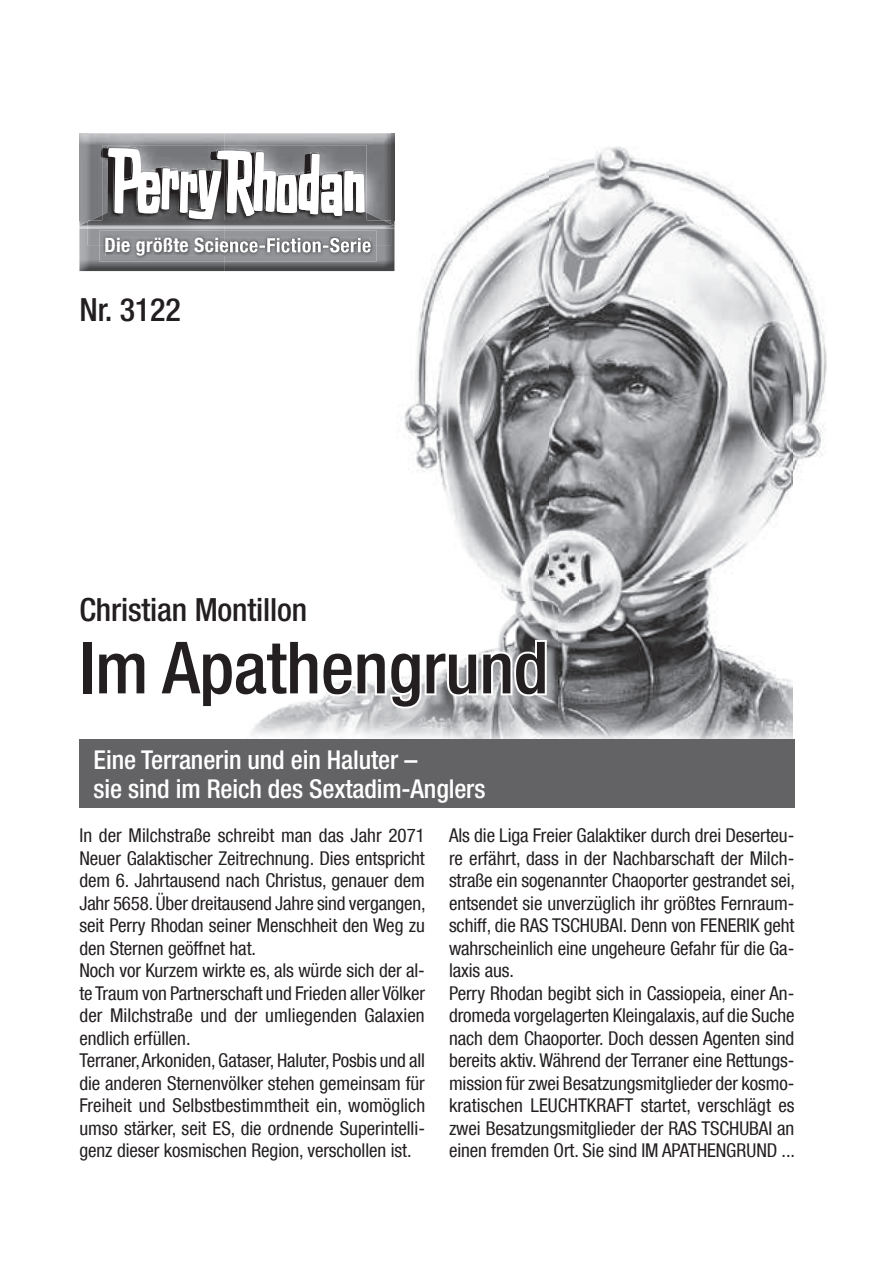
<style>
.page{position:relative;width:874px;height:1265px;background:#fff}
.page>*{position:absolute;margin:0;border:0;box-sizing:border-box;transform-origin:0 0}
.t1{font:500 condensed 72px "Helvetica Neue LT Com";letter-spacing:-.005em;color:#231f20}
.t2{font:500 condensed 32px "Helvetica Neue LT Com";letter-spacing:-.005em;color:#231f20}
.t3{font:500 condensed 26px/29px "Helvetica Neue LT Com";letter-spacing:-.005em;color:#fff}
.t4{font:condensed 19px/22.4px "Helvetica Neue LT Com";letter-spacing:-.005em;color:#231f20}
</style>
<div class="page">
<img style="left:79px;top:228px;width:145px;height:43px">
<img style="left:100px;top:245px;width:124px;height:16px">
<img style="left:105px;top:245px;width:119px;height:11px">
<img style="left:87px;top:225px;width:137px;height:20px">
<svg style="left:79px;top:215px;width:23px;height:13px"></svg>
<img style="left:87px;top:220px;width:15px;height:5px">
<svg style="left:100px;top:148px;width:2px;height:10px"></svg>
<img style="left:102px;top:145px;width:119px;height:3px">
<img style="left:107px;top:146px;width:48px;height:2px">
<img style="left:102px;top:148px;width:122px;height:77px">
<svg style="left:108px;top:148px;width:116px;height:72px"></svg>
<img style="left:224px;top:133px;width:355px;height:490px">
<img style="left:579px;top:576px;width:213px;height:163px">
<img style="left:509px;top:623px;width:71px;height:116px">
<img style="left:251px;top:721px;width:258px;height:18px">
<img style="left:224px;top:256px;width:146px;height:1px">
<img style="left:224px;top:241px;width:33px;height:4px">
<svg style="left:267px;top:238px;width:33px;height:7px"></svg>
<img style="left:302px;top:241px;width:18px;height:4px">
<svg style="left:330px;top:238px;width:9px;height:7px"></svg>
<img style="left:341px;top:241px;width:15px;height:4px">
<svg style="left:358px;top:238px;width:12px;height:7px"></svg>
<svg style="left:391px;top:220px;width:3px;height:8px"></svg>
<img style="left:366px;top:213px;width:17px;height:7px">
<img style="left:224px;top:145px;width:142px;height:7px">
<img style="left:224px;top:149px;width:26px;height:2px">
<img style="left:254px;top:150px;width:20px;height:2px">
<img style="left:224px;top:152px;width:142px;height:73px">
<img style="left:343px;top:171px;width:1px;height:39px">
<img style="left:275px;top:176px;width:2px;height:34px">
<img style="left:297px;top:154px;width:1px;height:58px">
<img style="left:320px;top:173px;width:20px;height:37px">
<img style="left:344px;top:171px;width:20px;height:41px">
<img style="left:224px;top:151px;width:30px;height:65px">
<img style="left:277px;top:175px;width:20px;height:38px">
<img style="left:253px;top:152px;width:22px;height:60px">
<img style="left:298px;top:154px;width:21px;height:60px">
<img style="left:321px;top:174px;width:21px;height:42px">
<img style="left:549px;top:136px;width:278px;height:440px">
<div style="left:79px;top:739px;width:715px;height:68px;background:#636366"></div>
<img style="left:224px;top:601px;width:333px;height:120px">
<svg style="left:319px;top:638px;width:229px;height:73px"></svg>
<h2 class="t2" style="left:79px;top:290px;width:103px">Nr. 3122</h2>
<h2 class="t2" style="left:79px;top:591px;width:229px">Christian Montillon</h2>
<h1 class="t1" style="left:79px;top:625px;width:470px">Im Apathengrund</h1>
<h3 class="t3" style="left:94px;top:744px;width:393px">Eine Terranerin und ein Haluter –<br>sie sind im Reich des Sextadim-Anglers</h3>
<p class="t4" style="left:79px;top:823px;width:347px">In der Milchstraße schreibt man das Jahr 2071<br>Neuer Galaktischer Zeitrechnung. Dies entspricht dem 6. Jahrtausend nach Christus, genauer dem Jahr 5658. Über dreitausend Jahre sind vergangen, seit Perry Rhodan seiner Menschheit den Weg zu den Sternen geöffnet hat.<br>Noch vor Kurzem wirkte es, als würde sich der al&shy;te Traum von Partnerschaft und Frieden aller Völker der Milchstraße und der umliegenden Galaxien endlich erfüllen.<br>Terraner, Arkoniden, Gataser, Haluter, Posbis und all die anderen Sternenvölker stehen gemeinsam für Freiheit und Selbstbestimmtheit ein, womöglich umso stärker, seit ES, die ordnende Superintelli&shy;genz dieser kosmischen Region, verschollen ist.</p>
<p class="t4" style="left:449px;top:823px;width:347px">Als die Liga Freier Galaktiker durch drei Deserteu&shy;re erfährt, dass in der Nachbarschaft der Milch&shy;straße ein sogenannter Chaoporter gestrandet sei, entsendet sie unverzüglich ihr größtes Fernraum&shy;schiff, die RAS TSCHUBAI. Denn von FENERIK geht wahrscheinlich eine ungeheure Gefahr für die Ga&shy;laxis aus.<br>Perry Rhodan begibt sich in Cassiopeia, einer An&shy;dromeda vorgelagerten Kleingalaxis, auf die Suche nach dem Chaoporter. Doch dessen Agenten sind bereits aktiv. Während der Terraner eine Rettungs&shy;mission für zwei Besatzungsmitglieder der kosmo&shy;kratischen LEUCHTKRAFT startet, verschlägt es zwei Besatzungsmitglieder der RAS TSCHUBAI an einen fremden Ort. Sie sind IM APATHENGRUND ...</p>
</div>
